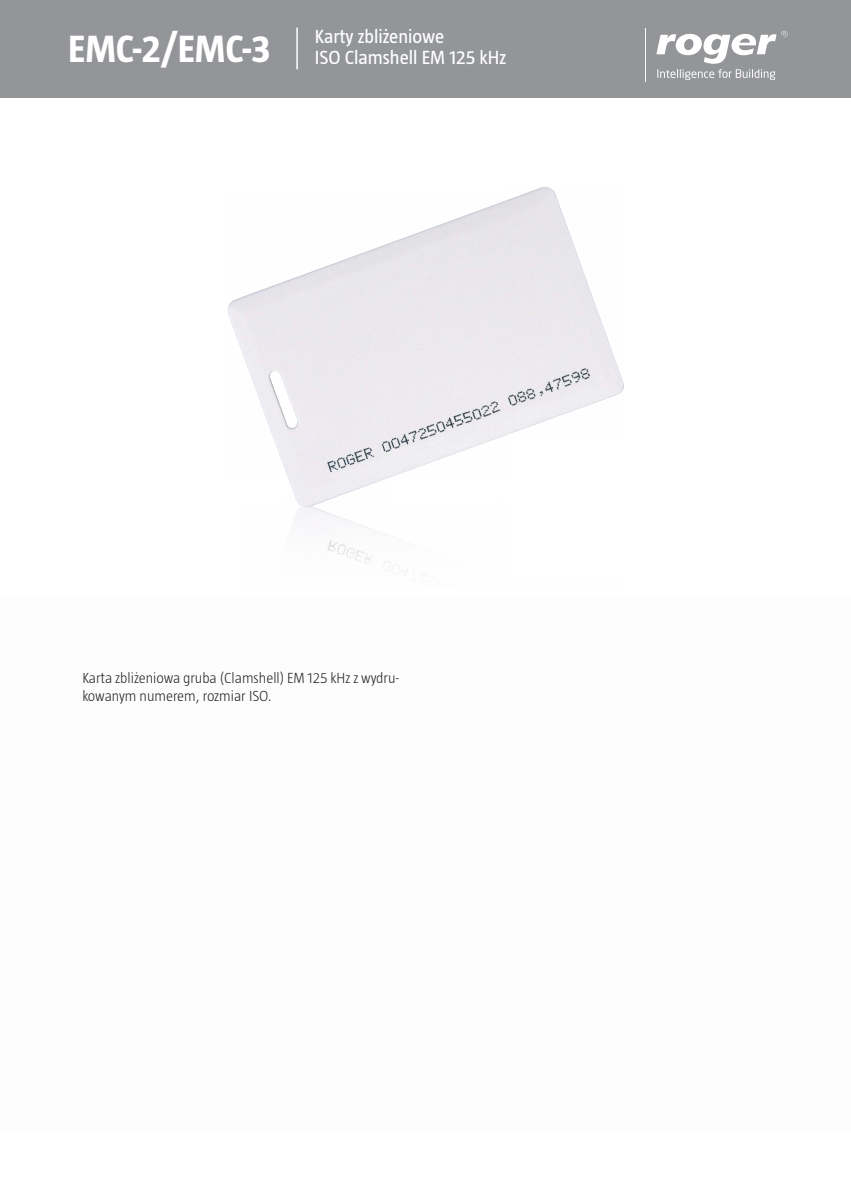
<style>
.page{position:relative;width:851px;height:1191px;background:#fff}
.page>*{position:absolute;margin:0;border:0;box-sizing:border-box;transform-origin:0 0}
.t1{font:700 39px "Taz";color:#fff}
.t2{font:19.5px/21px "Taz";color:#fff}
.t3{font:300 15px/18px "Taz";color:#231f20}
</style>
<div class="page">
<div style="left:0;top:0;width:850px;height:98px;background:#939598"></div>
<hr style="left:296px;top:28px;width:2px;height:41px;background:#fff">
<img style="left:227px;top:187px;width:397px;height:388px">
<hr style="left:644px;top:28px;width:1px;height:54px;background:#fff">
<svg style="left:656px;top:31px;width:131px;height:49px"></svg>
<h1 class="t1" style="left:68px;top:27px;width:203px">EMC-2/EMC-3</h1>
<h2 class="t2" style="left:315px;top:26px;width:193px">Karty zbliżeniowe<br>ISO Clamshell EM 125 kHz</h2>
<p class="t3" style="left:82px;top:668px;width:318px">Karta zbliżeniowa gruba (Clamshell) EM 125 kHz z wydru&shy;kowanym numerem, rozmiar ISO.</p>
</div>
